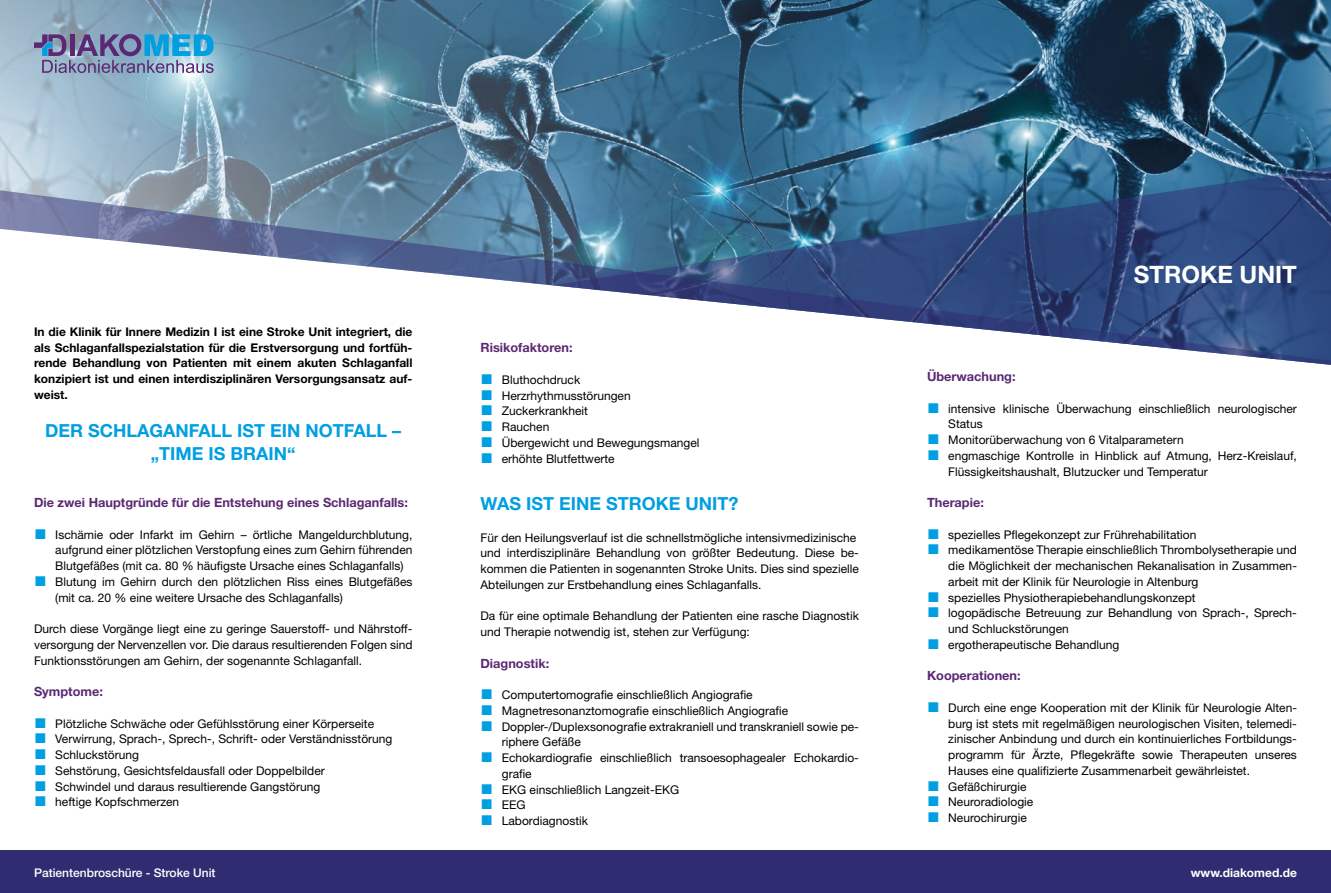
<style>
.page{position:relative;width:1331px;height:893px;background:#fff}
.page>*{position:absolute;margin:0;border:0;box-sizing:border-box;transform-origin:0 0}
.t1{font:700 24px "Helvetica Neue LT Std";color:#fff}
.t2{font:700 18px/22.5px "Helvetica Neue LT Std";color:#009fe1;text-align:center}
.t3{font:700 12.75px "Helvetica Neue LT Std";color:#5b2873}
.t4{font:12px/15.8px "Helvetica Neue LT Std";color:#000}
.t5{font:700 12px/15.8px "Helvetica Neue LT Std";color:#000;text-align:justify}
.t6{font:500 12px "Helvetica Neue LT Std";color:#fff}
.t7{font:700 12px "Helvetica Neue LT Std";color:#fff}
.s1{font-family:"Arial";font-size:21px;color:#009fe1}
</style>
<div class="page">
<img style="left:0;top:0;width:1331px;height:189px">
<svg style="left:0;top:189px;width:552px;height:97px"></svg>
<svg style="left:552px;top:166px;width:779px;height:199px"></svg>
<svg style="left:34px;top:34px;width:180px;height:39px;background:#7190b8"></svg>
<div style="left:0;top:850px;width:1331px;height:43px;background:#302c72"></div>
<p class="t5" style="left:34px;top:324px;width:380px">In die Klinik für Innere Medizin I ist eine Stroke Unit integriert, die als Schlaganfallspezialstation für die Erstversorgung und fortfüh&shy;rende Behandlung von Patienten mit einem akuten Schlaganfall konzipiert ist und einen interdisziplinären Versorgungsansatz auf&shy;weist.</p>
<h2 class="t2" style="left:45px;top:419px;width:358px">DER SCHLAGANFALL IST EIN NOTFALL – „TIME IS BRAIN“</h2>
<p class="t3" style="left:34px;top:495px;width:375px">Die zwei Hauptgründe für die Entstehung eines Schlaganfalls:</p>
<p class="t4" style="left:55px;top:526px;width:359px;text-align:justify;text-indent:-21px"><span class="s1">■</span> Ischämie oder Infarkt im Gehirn – örtliche Mangeldurchblutung, aufgrund einer plötzlichen Verstopfung eines zum Gehirn führenden Blutgefäßes (mit ca. 80 % häufigste Ursache eines Schlaganfalls)</p>
<p class="t4" style="left:55px;top:573px;width:359px;text-indent:-21px"><span class="s1">■</span> Blutung im Gehirn durch den plötzlichen Riss eines Blutgefäßes (mit ca. 20 % eine weitere Ursache des Schlaganfalls)</p>
<p class="t4" style="left:34px;top:621px;width:380px;text-align:justify">Durch diese Vorgänge liegt eine zu geringe Sauerstoff- und Nährstoff&shy;versorgung der Nervenzellen vor. Die daraus resultierenden Folgen sind Funktionsstörungen am Gehirn, der sogenannte Schlaganfall.</p>
<p class="t3" style="left:34px;top:684px;width:70px">Symptome:</p>
<p class="t4" style="left:34px;top:715px;width:342px"><span class="s1">■</span> Plötzliche Schwäche oder Gefühlsstörung einer Körperseite</p>
<p class="t4" style="left:34px;top:731px;width:360px"><span class="s1">■</span> Verwirrung, Sprach-, Sprech-, Schrift- oder Verständnisstörung</p>
<p class="t4" style="left:34px;top:747px;width:107px"><span class="s1">■</span> Schluckstörung</p>
<p class="t4" style="left:34px;top:762px;width:292px"><span class="s1">■</span> Sehstörung, Gesichtsfeldausfall oder Doppelbilder</p>
<p class="t4" style="left:34px;top:778px;width:288px"><span class="s1">■</span> Schwindel und daraus resultierende Gangstörung</p>
<p class="t4" style="left:34px;top:794px;width:147px"><span class="s1">■</span> heftige Kopfschmerzen</p>
<p class="t3" style="left:480px;top:340px;width:94px">Risikofaktoren:</p>
<p class="t4" style="left:480px;top:372px;width:101px"><span class="s1">■</span> Bluthochdruck</p>
<p class="t4" style="left:480px;top:387px;width:152px"><span class="s1">■</span> Herzrhythmusstörungen</p>
<p class="t4" style="left:480px;top:403px;width:109px"><span class="s1">■</span> Zuckerkrankheit</p>
<p class="t4" style="left:480px;top:419px;width:70px"><span class="s1">■</span> Rauchen</p>
<p class="t4" style="left:480px;top:435px;width:220px"><span class="s1">■</span> Übergewicht und Bewegungsmangel</p>
<p class="t4" style="left:480px;top:450px;width:136px"><span class="s1">■</span> erhöhte Blutfettwerte</p>
<h2 class="t2" style="left:480px;top:492px;width:259px">WAS IST EINE STROKE UNIT?</h2>
<p class="t4" style="left:480px;top:529px;width:380px">Für den Heilungsverlauf ist die schnellstmögliche intensivmedizinische und interdisziplinäre Behandlung von größter Bedeutung. Diese be&shy;kommen die Patienten in sogenannten Stroke Units. Dies sind spezielle Abteilungen zur Erstbehandlung eines Schlaganfalls.</p>
<p class="t4" style="left:480px;top:608px;width:380px">Da für eine optimale Behandlung der Patienten eine rasche Diagnostik und Therapie notwendig ist, stehen zur Verfügung:</p>
<p class="t3" style="left:480px;top:655px;width:70px">Diagnostik:</p>
<p class="t4" style="left:480px;top:687px;width:274px"><span class="s1">■</span> Computertomografie einschließlich Angiografie</p>
<p class="t4" style="left:480px;top:702px;width:309px"><span class="s1">■</span> Magnetresonanztomografie einschließlich Angiografie</p>
<p class="t4" style="left:502px;top:718px;width:359px;text-indent:-21px"><span class="s1">■</span> Doppler-/Duplexsonografie extrakraniell und transkraniell sowie pe&shy;riphere Gefäße</p>
<p class="t4" style="left:502px;top:750px;width:359px;text-indent:-21px"><span class="s1">■</span> Echokardiografie einschließlich transoesophagealer Echokardio&shy;grafie</p>
<p class="t4" style="left:480px;top:781px;width:200px"><span class="s1">■</span> EKG einschließlich Langzeit-EKG</p>
<p class="t4" style="left:480px;top:797px;width:47px"><span class="s1">■</span> EEG</p>
<p class="t4" style="left:480px;top:813px;width:109px"><span class="s1">■</span> Labordiagnostik</p>
<h1 class="t1" style="left:1134px;top:259px;width:165px">STROKE UNIT</h1>
<p class="t3" style="left:927px;top:369px;width:90px">Überwachung:</p>
<p class="t4" style="left:948px;top:400px;width:350px;text-indent:-21px"><span class="s1">■</span> intensive klinische Überwachung einschließlich neurologischer<br>Status</p>
<p class="t4" style="left:927px;top:432px;width:258px"><span class="s1">■</span> Monitorüberwachung von 6 Vitalparametern</p>
<p class="t4" style="left:948px;top:448px;width:350px;text-indent:-21px"><span class="s1">■</span> engmaschige Kontrolle in Hinblick auf Atmung, Herz-Kreislauf,<br>Flüssigkeitshaushalt, Blutzucker und Temperatur</p>
<p class="t3" style="left:927px;top:495px;width:58px">Therapie:</p>
<p class="t4" style="left:927px;top:526px;width:271px"><span class="s1">■</span> spezielles Pflegekonzept zur Frührehabilitation</p>
<p class="t4" style="left:948px;top:542px;width:350px;text-align:justify;text-indent:-21px"><span class="s1">■</span> medikamentöse Therapie einschließlich Thrombolysetherapie und die Möglichkeit der mechanischen Rekanalisation in Zusammen&shy;arbeit mit der Klinik für Neurologie in Altenburg</p>
<p class="t4" style="left:927px;top:589px;width:270px"><span class="s1">■</span> spezielles Physiotherapiebehandlungskonzept</p>
<p class="t4" style="left:948px;top:605px;width:350px;text-indent:-21px"><span class="s1">■</span> logopädische Betreuung zur Behandlung von Sprach-, Sprech&shy;und Schluckstörungen</p>
<p class="t4" style="left:927px;top:637px;width:194px"><span class="s1">■</span> ergotherapeutische Behandlung</p>
<p class="t3" style="left:927px;top:668px;width:95px">Kooperationen:</p>
<p class="t4" style="left:948px;top:700px;width:350px;text-align:justify;text-indent:-21px"><span class="s1">■</span> Durch eine enge Kooperation mit der Klinik für Neurologie Alten&shy;burg ist stets mit regelmäßigen neurologischen Visiten, telemedi&shy;zinischer Anbindung und durch ein kontinuierliches Fortbildungs&shy;programm für Ärzte, Pflegekräfte sowie Therapeuten unseres Hauses eine qualifizierte Zusammenarbeit gewährleistet.</p>
<p class="t4" style="left:927px;top:778px;width:101px"><span class="s1">■</span> Gefäßchirurgie</p>
<p class="t4" style="left:927px;top:794px;width:108px"><span class="s1">■</span> Neuroradiologie</p>
<p class="t4" style="left:927px;top:810px;width:101px"><span class="s1">■</span> Neurochirurgie</p>
<p class="t6" style="left:34px;top:866px;width:183px">Patientenbroschüre - Stroke Unit</p>
<p class="t7" style="left:1191px;top:865px;width:108px">www.diakomed.de</p>
</div>
